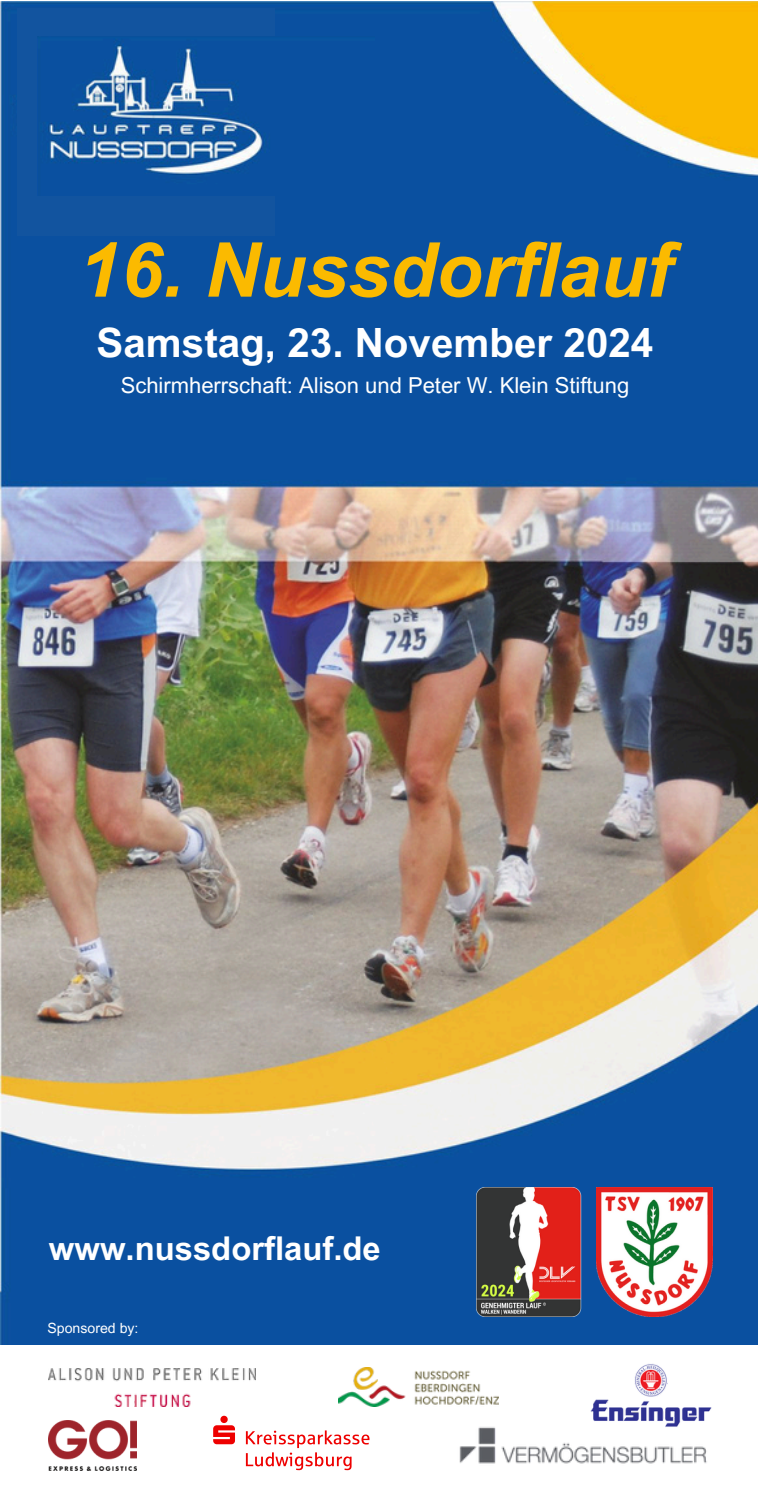
<style>
.page{position:relative;width:758px;height:1502px;background:#fff}
.page>*{position:absolute;margin:0;border:0;box-sizing:border-box;transform-origin:0 0}
.t1{font:italic 700 75.75px "Arial MT Pro";color:#fbba00}
.t2{font:700 40.25px "Arial MT Pro";color:#fff}
.t3{font:700 32.75px "Arial MT Pro";color:#fff}
.t4{font:22px "Arial MT Pro";color:#fff}
.t5{font:14px "Arial MT Pro";color:#fff}
</style>
<div class="page">
<img style="left:0;top:1px;width:758px;height:1344px">
<img style="left:596px;top:1187px;width:116px;height:129px">
<img style="left:48px;top:1420px;width:89px;height:51px">
<img style="left:590px;top:1364px;width:122px;height:53px">
<img style="left:338px;top:1367px;width:160px;height:40px">
<img style="left:459px;top:1417px;width:248px;height:47px">
<img style="left:49px;top:1369px;width:206px;height:37px">
<svg style="left:213px;top:1416px;width:156px;height:54px"></svg>
<img style="left:476px;top:1187px;width:111px;height:129px">
<div style="left:17px;top:9px;width:258px;height:227px;background:#12549f"></div>
<img style="left:38px;top:37px;width:337px;height:159px">
<p class="t1" style="left:78px;top:242px;width:594px">16. Nussdorflauf</p>
<p class="t2" style="left:97px;top:328px;width:558px">Samstag, 23. November 2024</p>
<p class="t4" style="left:121px;top:377px;width:510px">Schirmherrschaft: Alison und Peter W. Klein Stiftung</p>
<p class="t3" style="left:49px;top:1236px;width:333px">www.nussdorflauf.de</p>
<p class="t5" style="left:48px;top:1323px;width:92px">Sponsored by:</p>
</div>
